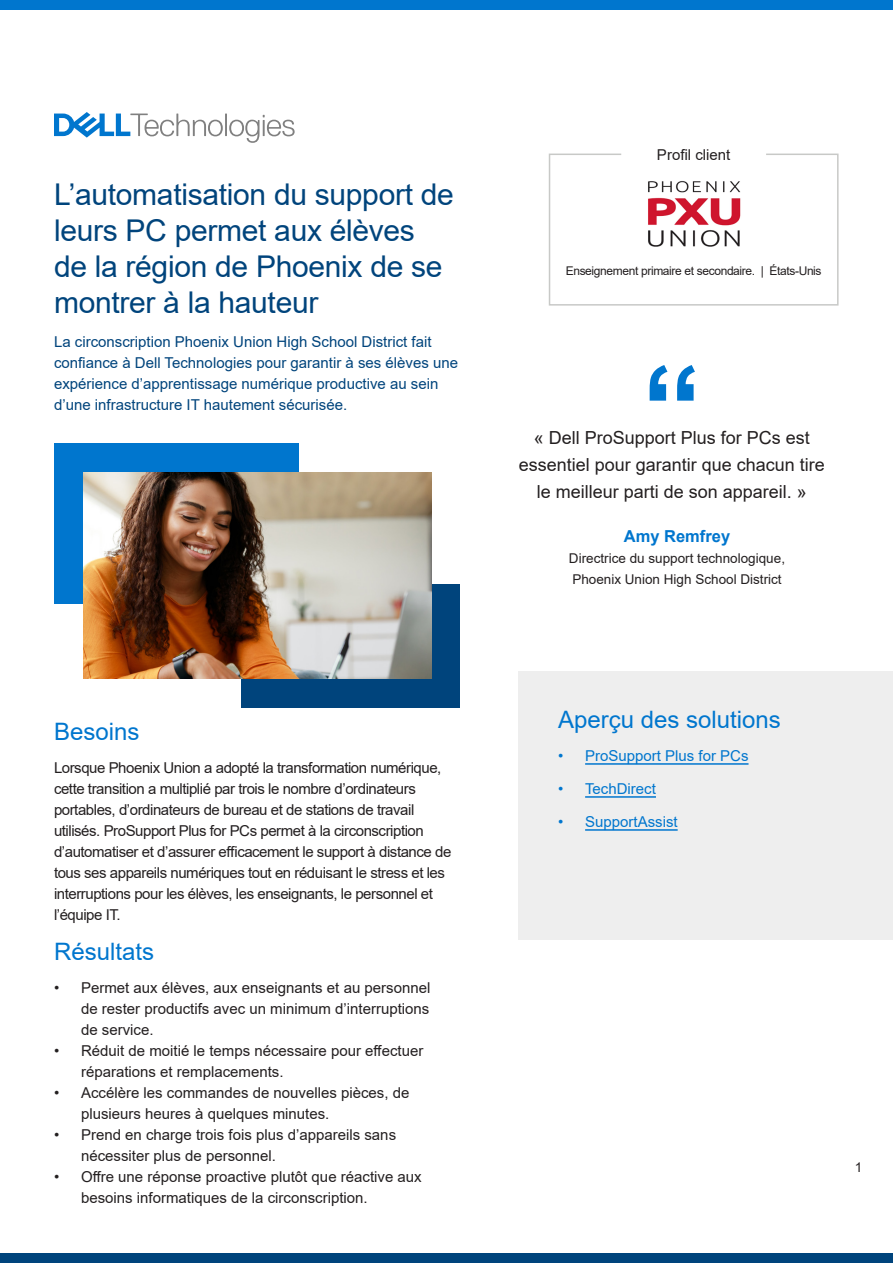
<style>
.page{position:relative;width:893px;height:1263px;background:#fff}
.page>*{position:absolute;margin:0;border:0;box-sizing:border-box;transform-origin:0 0}
.t1{font:700 120px "Arial";color:#0076ce}
.t2{font:30px/36px "Arial";letter-spacing:-.01em;color:#00447c}
.t3{font:24px "Arial";color:#0076ce}
.t4{font:18px/27px "Arial";color:#231f20;text-align:center}
.t5{font:700 16.5px "Arial";color:#0076ce}
.t6{font:15px/21px "Arial";letter-spacing:-.03em;color:#231f20}
.t7{font:15px/21px "Arial";color:#231f20}
.t8{font:15px/21px "Arial";color:#00447c}
.t9{font:15px "Arial";color:#0076ce}
.t10{font:13.5px/21px "Arial";color:#231f20}
.t11{font:12px "Arial";letter-spacing:-.03em;color:#231f20}
</style>
<div class="page">
<div style="left:0;top:1253px;width:893px;height:10px;background:#00447c"></div>
<div style="left:0;top:0;width:893px;height:10px;background:#0076ce"></div>
<div style="left:518px;top:671px;width:375px;height:269px;background:#eee"></div>
<hr style="left:585px;top:763px;width:163px;height:2px;background:#0076ce">
<hr style="left:585px;top:796px;width:71px;height:2px;background:#0076ce">
<hr style="left:585px;top:829px;width:93px;height:2px;background:#0076ce">
<svg style="left:548px;top:153px;width:291px;height:153px"></svg>
<svg style="left:54px;top:112px;width:241px;height:31px"></svg>
<div style="left:242px;top:584px;width:218px;height:124px;background:#00447c"></div>
<div style="left:54px;top:443px;width:244px;height:161px;background:#0076ce"></div>
<img style="left:83px;top:473px;width:348px;height:205px">
<p class="t2" style="left:54px;top:176px;width:401px">L’automatisation du support de leurs PC permet aux élèves de la région de Phoenix de se montrer à la hauteur</p>
<p class="t8" style="left:54px;top:331px;width:406px">La circonscription Phoenix Union High School District fait confiance à Dell Technologies pour garantir à ses élèves une expérience d’apprentissage numérique productive au sein d’une infrastructure IT hautement sécurisée.</p>
<p class="t3" style="left:54px;top:715px;width:87px">Besoins</p>
<p class="t6" style="left:54px;top:757px;width:399px">Lorsque Phoenix Union a adopté la transformation numérique, cette transition a multiplié par trois le nombre d’ordinateurs portables, d’ordinateurs de bureau et de stations de travail utilisés. ProSupport Plus for PCs permet à la circonscription d’automatiser et d’assurer efficacement le support à distance de tous ses appareils numériques tout en réduisant le stress et les interruptions pour les élèves, les enseignants, le personnel et l’équipe IT.</p>
<p class="t3" style="left:54px;top:935px;width:102px">Résultats</p>
<p class="t6" style="left:81px;top:977px;width:351px;text-align:justify;text-indent:-27px">• Permet aux élèves, aux enseignants et au personnel de rester productifs avec un minimum d’interruptions de service.</p>
<p class="t7" style="left:81px;top:1040px;width:344px;text-indent:-27px">• Réduit de moitié le temps nécessaire pour effectuer réparations et remplacements.</p>
<p class="t7" style="left:81px;top:1082px;width:330px;text-indent:-27px">• Accélère les commandes de nouvelles pièces, de plusieurs heures à quelques minutes.</p>
<p class="t7" style="left:81px;top:1124px;width:317px;text-indent:-27px">• Prend en charge trois fois plus d’appareils sans nécessiter plus de personnel.</p>
<p class="t7" style="left:81px;top:1166px;width:342px;text-indent:-27px">• Offre une réponse proactive plutôt que réactive aux besoins informatiques de la circonscription.</p>
<p class="t7" style="left:657px;top:144px;width:75px">Profil client</p>
<p class="t11" style="left:566px;top:263px;width:257px">Enseignement primaire et secondaire. | États-Unis</p>
<p class="t1" style="left:642px;top:325px;width:61px">“</p>
<p class="t4" style="left:519px;top:424px;width:308px">« Dell ProSupport Plus for PCs est essentiel pour garantir que chacun tire le meilleur parti de son appareil. »</p>
<p class="t5" style="left:624px;top:524px;width:108px">Amy Remfrey</p>
<p class="t10" style="left:569px;top:547px;width:218px">Directrice du support technologique,<br>Phoenix Union High School District</p>
<p class="t3" style="left:558px;top:702px;width:224px">Aperçu des solutions</p>
<p class="t9" style="left:558px;top:745px;width:192px">• ProSupport Plus for PCs</p>
<p class="t9" style="left:558px;top:778px;width:99px">• TechDirect</p>
<p class="t9" style="left:558px;top:811px;width:121px">• SupportAssist</p>
<p class="t10" style="left:855px;top:1157px;width:9px">1</p>
</div>
